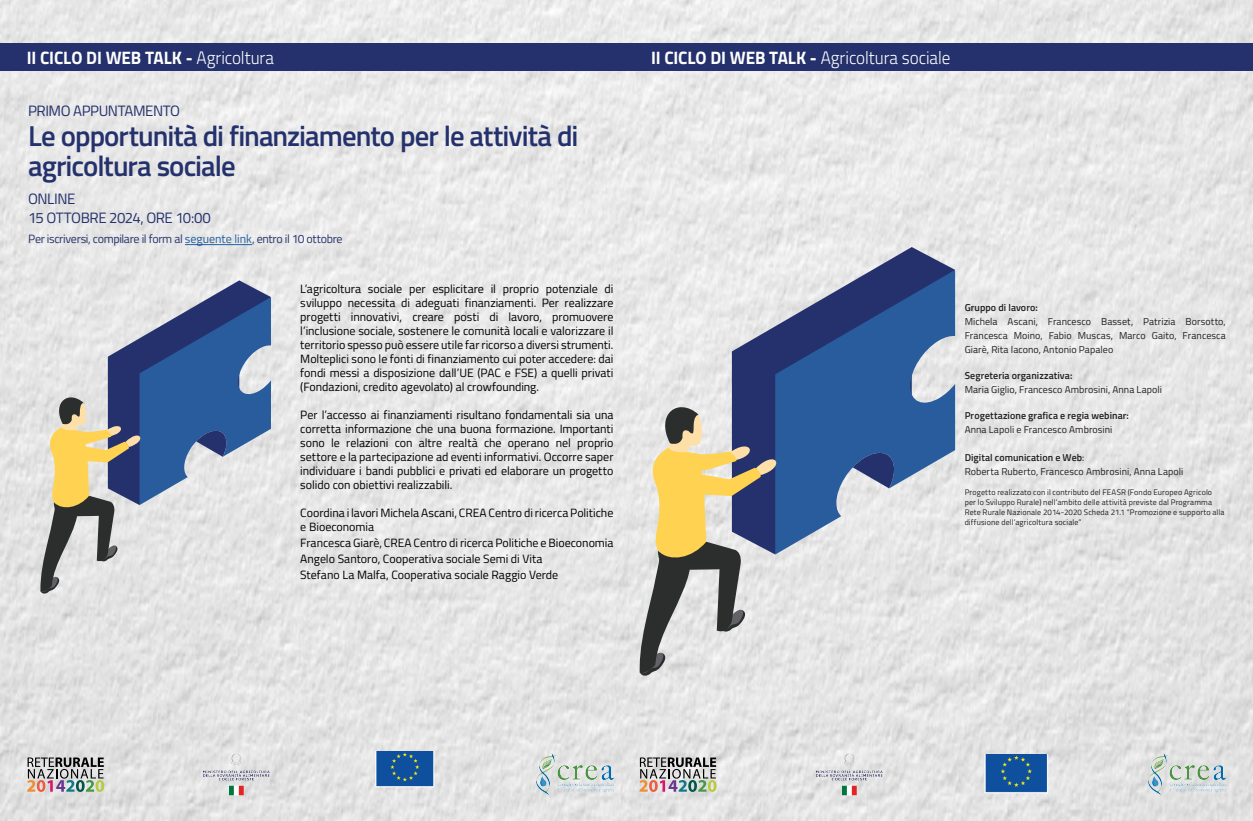
<style>
.page{position:relative;width:1253px;height:821px;background:#fff}
.page>*{position:absolute;margin:0;border:0;box-sizing:border-box;transform-origin:0 0}
.t1{font:600 28.8px/30px "Titillium Web";letter-spacing:-.035em;color:#24316c}
.t2{font:300 18px "Titillium Web";letter-spacing:-.005em;color:#fff;scale:.95 1}
.t3{font:700 18px "Titillium Web";letter-spacing:-.005em;color:#fff;scale:.95 1}
.t4{font:15px "Titillium Web";letter-spacing:-.03em;color:#24316c}
.t5{font:12px/14px "Titillium Web";letter-spacing:-.005em;color:#000;text-align:justify}
.t6{font:12px "Titillium Web";letter-spacing:-.025em;color:#28346c}
.t7{font:10px/14px "Titillium Web";letter-spacing:.005em;color:#231f20;text-align:justify}
.t8{font:600 10px "Titillium Web";letter-spacing:.005em;color:#231f20}
.t9{font:8px/10px "Titillium Web";letter-spacing:.015em;color:#231f20}
.s1{font-weight:300}
.s2{color:#215e9f}
.s3{font-weight:700}
.s4{font-weight:400}
</style>
<div class="page">
<img style="left:0;top:0;width:1252px;height:820px">
<div style="left:0;top:43px;width:626px;height:27px;background:#24316c"></div>
<svg style="left:40px;top:280px;width:231px;height:314px;background:#9fa9b8"></svg>
<div style="left:627px;top:43px;width:625px;height:27px;background:#24316c"></div>
<svg style="left:732px;top:247px;width:223px;height:149px;background:#a9adc1"></svg>
<svg style="left:775px;top:270px;width:180px;height:284px;background:#6481ad"></svg>
<svg style="left:852px;top:448px;width:42px;height:40px;background:#536695"></svg>
<svg style="left:638px;top:396px;width:148px;height:281px;background:#adaaa0"></svg>
<img style="left:536px;top:753px;width:77px;height:42px">
<img style="left:203px;top:752px;width:68px;height:44px">
<img style="left:373px;top:751px;width:63px;height:38px">
<svg style="left:27px;top:757px;width:77px;height:34px;background:#a29f9b"></svg>
<img style="left:1148px;top:753px;width:77px;height:42px">
<img style="left:815px;top:752px;width:68px;height:44px">
<img style="left:982px;top:754px;width:68px;height:41px">
<svg style="left:639px;top:757px;width:77px;height:34px;background:#a3a09c"></svg>
<hr style="left:185px;top:244px;width:67px;height:1px;background:#215e9f">
<p class="t3" style="left:27px;top:44px;width:262px">II CICLO DI WEB TALK - <span class="s1">Agricoltura</span></p>
<p class="t4" style="left:28px;top:100px;width:153px">PRIMO APPUNTAMENTO</p>
<p class="t1" style="left:28px;top:120px;width:552px">Le opportunità di finanziamento per le attività di agricoltura sociale</p>
<p class="t4" style="left:28px;top:188px;width:49px">ONLINE</p>
<p class="t4" style="left:28px;top:207px;width:184px">15 OTTOBRE 2024, ORE 10:00</p>
<p class="t6" style="left:28px;top:230px;width:316px">Per iscriversi, compilare il form al <span class="s2">seguente link</span>, entro il 10 ottobre</p>
<p class="t5" style="left:300px;top:281px;width:314px">L’agricoltura sociale per esplicitare il proprio potenziale di sviluppo necessita di adeguati finanziamenti. Per realizzare progetti innovativi, creare posti di lavoro, promuovere l’inclusione sociale, sostenere le comunità locali e valorizzare il territorio spesso può essere utile far ricorso a diversi strumenti.</p>
<p class="t5" style="left:300px;top:351px;width:315px">Molteplici sono le fonti di finanziamento cui poter accedere: dai fondi messi a disposizione dall’UE (PAC e FSE) a quelli privati (Fondazioni, credito agevolato) al crowfounding.</p>
<p class="t5" style="left:300px;top:407px;width:315px">Per l’accesso ai finanziamenti risultano fondamentali sia una corretta informazione che una buona formazione. Importanti sono le relazioni con altre realtà che operano nel proprio settore e la partecipazione ad eventi informativi. Occorre saper individuare i bandi pubblici e privati ed elaborare un progetto solido con obiettivi realizzabili.</p>
<p class="t5" style="left:300px;top:505px;width:314px">Coordina i lavori Michela Ascani, CREA Centro di ricerca Politiche e Bioeconomia</p>
<p class="t5" style="left:300px;top:534px;width:315px;line-height:16px">Francesca Giarè, CREA Centro di ricerca Politiche e Bioeconomia<br>Angelo Santoro, Cooperativa sociale Semi di Vita</p>
<p class="t5" style="left:300px;top:567px;width:259px">Stefano La Malfa, Cooperativa sociale Raggio Verde</p>
<p class="t2" style="left:651px;top:44px;width:317px"><span class="s3">II CICLO DI WEB TALK -</span> Agricoltura sociale</p>
<p class="t8" style="left:964px;top:299px;width:75px">Gruppo di lavoro:</p>
<p class="t7" style="left:964px;top:314px;width:263px">Michela Ascani, Francesco Basset, Patrizia Borsotto, Francesca Moino, Fabio Muscas, Marco Gaito, Francesca Giarè, Rita Iacono, Antonio Papaleo</p>
<p class="t8" style="left:964px;top:367px;width:109px">Segreteria organizzativa:</p>
<p class="t7" style="left:964px;top:382px;width:199px">Maria Giglio, Francesco Ambrosini, Anna Lapoli</p>
<p class="t8" style="left:964px;top:407px;width:166px">Progettazione grafica e regia webinar:</p>
<p class="t7" style="left:964px;top:422px;width:149px">Anna Lapoli e Francesco Ambrosini</p>
<p class="t8" style="left:964px;top:449px;width:121px">Digital comunication e Web<span class="s4">:</span></p>
<p class="t7" style="left:964px;top:464px;width:220px">Roberta Ruberto, Francesco Ambrosini, Anna Lapoli</p>
<p class="t9" style="left:964px;top:486px;width:261px">Progetto realizzato con il contributo del FEASR (Fondo Europeo Agricolo per lo Sviluppo Rurale) nell’ambito delle attività previste dal Programma Rete Rurale Nazionale 2014-2020 Scheda 21.1 “Promozione e supporto alla diffusione dell’agricoltura sociale”</p>
</div>
